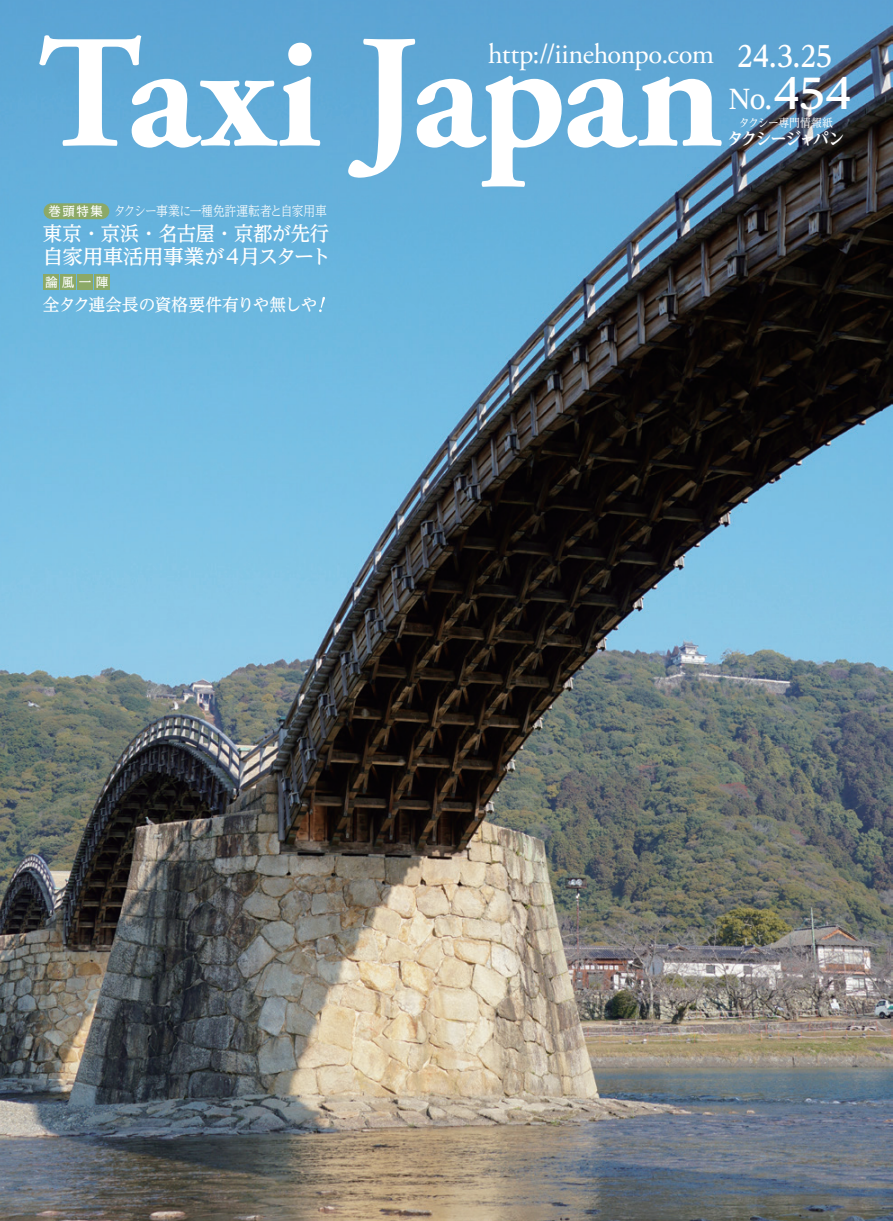
<style>
.page{position:relative;width:893px;height:1221px;background:#fff}
.page>*{position:absolute;margin:0;border:0;box-sizing:border-box;transform-origin:0 0}
.t1{font:700 40.8px "UD Reimin Pro";color:#fff}
.t2{font:700 28.5px "UD Reimin Pro";color:#fff;scale:.9 1}
.t3{font:28.35px "Adobe Garamond Pro";letter-spacing:-.01em;color:#fff}
.t4{font:700 26.4px "UD Reimin Pro";color:#fff;scale:.95 1}
.t5{font:500 19.95px/23.2px "UD Reimin Pro";letter-spacing:-.03em;color:#fff;text-align:right}
.t6{font:500 17.1px "UD Reimin Pro";letter-spacing:-.02em;color:#fff}
.t7{font:700 17.1px "UD Reimin Pro";letter-spacing:-.105em;color:#fff;scale:.95 1}
.t8{font:300 13.5px "UD Reimin Pro";letter-spacing:-.04em;color:#fff;scale:.88 1}
.t9{font:12.9px "Kakumin Pro";letter-spacing:.23em;color:#fff}
.t10{font:11.4px "UD Reimin Pro";letter-spacing:-.02em;color:#fff;scale:.95 1}
.s1{font-size:26.4px}
</style>
<div class="page">
<img style="left:0;top:0;width:893px;height:1220px">
<svg style="left:39px;top:35px;width:282px;height:113px"></svg>
<svg style="left:348px;top:39px;width:214px;height:148px"></svg>
<svg style="left:568px;top:77px;width:154px;height:71px"></svg>
<div style="left:44px;top:274px;width:15px;height:16px;background:#8ca967"></div>
<div style="left:60px;top:274px;width:16px;height:16px;background:#8ca967"></div>
<div style="left:77px;top:274px;width:16px;height:16px;background:#8ca967"></div>
<div style="left:94px;top:274px;width:15px;height:16px;background:#8ca967"></div>
<div style="left:44px;top:203px;width:65px;height:16px;background:#8ca967;border-radius:8px"></div>
<svg style="left:319px;top:297px;width:6px;height:15px"></svg>
<p class="t8" style="left:114px;top:200px;width:244px">タクシー事業に一種免許運転者と自家用車</p>
<p class="t9" style="left:49px;top:201px;width:56px">巻頭特集</p>
<p class="t5" style="left:43px;top:221px;width:290px">東京・京浜・名古屋・京都が先行月スタート</p>
<p class="t5" style="left:43px;top:244px;width:201px">自家用車活用事業が４</p>
<p class="t6" style="left:43px;top:290px;width:276px">全タク連会長の資格要件有りや無しや</p>
<p class="t9" style="left:45px;top:272px;width:65px">論風一陣</p>
<h3 class="t3" style="left:488px;top:36px;width:228px">http://iinehonpo.com</h3>
<h2 class="t2" style="left:737px;top:33px;width:107px">24.3.25</h2>
<h1 class="t1" style="left:765px;top:60px;width:88px"><span class="s1">.</span>454</h1>
<h3 class="t4" style="left:729px;top:78px;width:40px">No</h3>
<p class="t10" style="left:739px;top:114px;width:101px">タクシー専門情報紙</p>
<p class="t7" style="left:727px;top:125px;width:125px">タクシージャパン</p>
</div>
